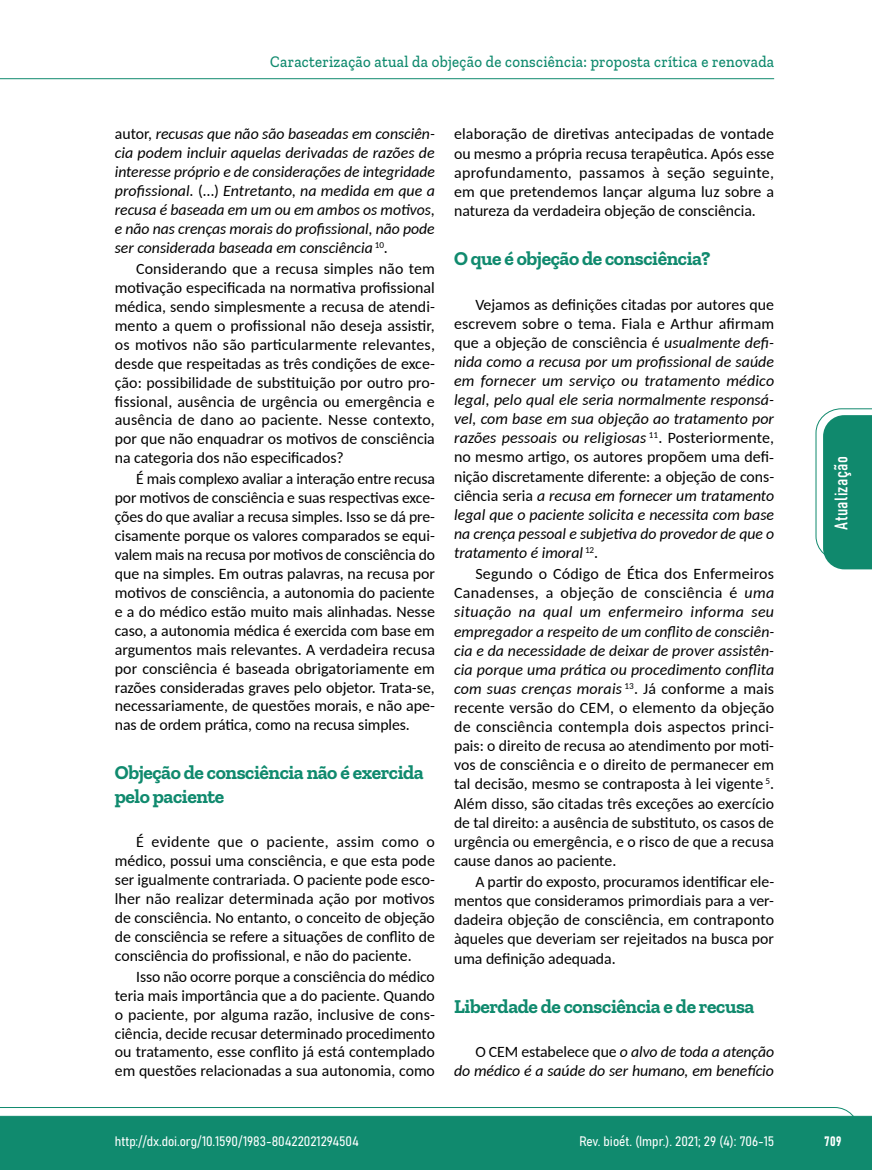
<style>
.page{position:relative;width:872px;height:1170px;background:#fff}
.page>*{position:absolute;margin:0;border:0;box-sizing:border-box;transform-origin:0 0}
.t1{font:700 19.5px/23.4px "Zilla Slab";letter-spacing:-.02em;color:#108a6e}
.t2{font:18px "Bahnschrift";letter-spacing:.02em;color:#fff}
.t3{font:500 16.5px "Zilla Slab";letter-spacing:.02em;color:#108a6e;scale:.9 1}
.t4{font:15.75px/18.9px "Carlito";color:#000;text-align:justify}
.t5{font:italic 15.75px/19px "Carlito";color:#000;text-align:justify}
.t6{font:13.5px "Bahnschrift";color:#fff}
.s1{font-style:normal}
.s2{font-style:italic}
</style>
<div class="page">
<svg style="left:0;top:1107px;width:859px;height:62px;background:#2e9880"></svg>
<hr style="left:0;top:78px;width:774px;height:1px;background:#108a6e">
<svg style="left:815px;top:408px;width:57px;height:161px"></svg>
<p class="t3" style="left:270px;top:53px;width:561px">Caracterização atual da objeção de consciência: proposta crítica e renovada</p>
<p class="t5" style="left:115px;top:124px;width:322px"><span class="s1">autor,</span> recusas que não são baseadas em consciên&shy;cia podem incluir aquelas derivadas de razões de interesse próprio e de considerações de integridade profissional. <span class="s1">(…)</span> Entretanto, na medida em que a recusa é baseada em um ou em ambos os motivos, e não nas crenças morais do profissional, não pode ser considerada baseada em consciência <sup>10</sup>.</p>
<p class="t4" style="left:115px;top:258px;width:322px;text-indent:21px">Considerando que a recusa simples não tem motivação especificada na normativa profissional médica, sendo simplesmente a recusa de atendi&shy;mento a quem o profissional não deseja assistir, os motivos não são particularmente relevantes, desde que respeitadas as três condições de exce&shy;ção: possibilidade de substituição por outro pro&shy;fissional, ausência de urgência ou emergência e ausência de dano ao paciente. Nesse contexto, por que não enquadrar os motivos de consciência na categoria dos não especificados?</p>
<p class="t4" style="left:115px;top:469px;width:321px;text-indent:21px">É mais complexo avaliar a interação entre recusa por motivos de consciência e suas respectivas exce&shy;ções do que avaliar a recusa simples. Isso se dá pre&shy;cisamente porque os valores comparados se equi&shy;valem mais na recusa por motivos de consciência do que na simples. Em outras palavras, na recusa por motivos de consciência, a autonomia do paciente e a do médico estão muito mais alinhadas. Nesse caso, a autonomia médica é exercida com base em argumentos mais relevantes. A verdadeira recusa por consciência é baseada obrigatoriamente em razões consideradas graves pelo objetor. Trata-se, necessariamente, de questões morais, e não ape&shy;nas de ordem prática, como na recusa simples.</p>
<p class="t1" style="left:115px;top:761px;width:310px">Objeção de consciência não é exercida pelo paciente</p>
<p class="t4" style="left:115px;top:831px;width:321px;text-indent:21px">É evidente que o paciente, assim como o médico, possui uma consciência, e que esta pode ser igualmente contrariada. O paciente pode esco&shy;lher não realizar determinada ação por motivos de consciência. No entanto, o conceito de objeção de consciência se refere a situações de conflito de consciência do profissional, e não do paciente.</p>
<p class="t4" style="left:115px;top:966px;width:321px;text-indent:21px">Isso não ocorre porque a consciência do médico teria mais importância que a do paciente. Quando o paciente, por alguma razão, inclusive de cons&shy;ciência, decide recusar determinado procedimento ou tratamento, esse conflito já está contemplado em questões relacionadas a sua autonomia, como</p>
<p class="t4" style="left:454px;top:124px;width:321px">elaboração de diretivas antecipadas de vontade ou mesmo a própria recusa terapêutica. Após esse aprofundamento, passamos à seção seguinte, em que pretendemos lançar alguma luz sobre a natureza da verdadeira objeção de consciência.</p>
<p class="t1" style="left:454px;top:247px;width:258px">O que é objeção de consciência?</p>
<p class="t5" style="left:454px;top:294px;width:322px;text-indent:21px"><span class="s1">Vejamos as definições citadas por autores que escrevem sobre o tema. Fiala e Arthur afirmam que a objeção de consciência é</span> usualmente defi&shy;nida como a recusa por um profissional de saúde em fornecer um serviço ou tratamento médico legal, pelo qual ele seria normalmente responsá&shy;vel, com base em sua objeção ao tratamento por razões pessoais ou religiosas <sup>11</sup><span class="s1">. Posteriormente, no mesmo artigo, os autores propõem uma defi&shy;nição discretamente diferente: a objeção de cons&shy;ciência seria</span> a recusa em fornecer um tratamento legal que o paciente solicita e necessita com base na crença pessoal e subjetiva do provedor de que o tratamento é imoral <sup>12</sup><span class="s1">.</span></p>
<p class="t4" style="left:454px;top:563px;width:321px;text-indent:21px">Segundo o Código de Ética dos Enfermeiros Canadenses, a objeção de consciência é <span class="s2">uma situação na qual um enfermeiro informa seu empregador a respeito de um conflito de consciên&shy;cia e da necessidade de deixar de prover assistên&shy;cia porque uma prática ou procedimento conflita com suas crenças morais</span> <sup>13</sup>. Já conforme a mais recente versão do CEM, o elemento da objeção de consciência contempla dois aspectos princi&shy;pais: o direito de recusa ao atendimento por moti&shy;vos de consciência e o direito de permanecer em tal decisão, mesmo se contraposta à lei vigente <sup>5</sup>.<br>Além disso, são citadas três exceções ao exercício de tal direito: a ausência de substituto, os casos de urgência ou emergência, e o risco de que a recusa cause danos ao paciente.</p>
<p class="t4" style="left:454px;top:871px;width:321px;text-indent:21px">A partir do exposto, procuramos identificar ele&shy;mentos que consideramos primordiais para a ver&shy;dadeira objeção de consciência, em contraponto àqueles que deveriam ser rejeitados na busca por uma definição adequada.</p>
<p class="t1" style="left:454px;top:994px;width:302px">Liberdade de consciência e de recusa</p>
<p class="t5" style="left:454px;top:1041px;width:321px;text-align:right"><span class="s1">O CEM estabelece que</span> o alvo de toda a atenção<br>do médico é a saúde do ser humano, em benefício</p>
<p class="t2" style="left:827px;top:529px;width:75px;rotate:-90deg">Atualização</p>
<p class="t6" style="left:115px;top:1131px;width:245px">http://dx.doi.org/10.1590/1983-80422021294504</p>
<p class="t6" style="left:579px;top:1131px;width:196px">Rev. bioét. (Impr.). 2021; 29 (4): 706-15</p>
<p class="t6" style="left:824px;top:1130px;width:18px">709</p>
</div>
